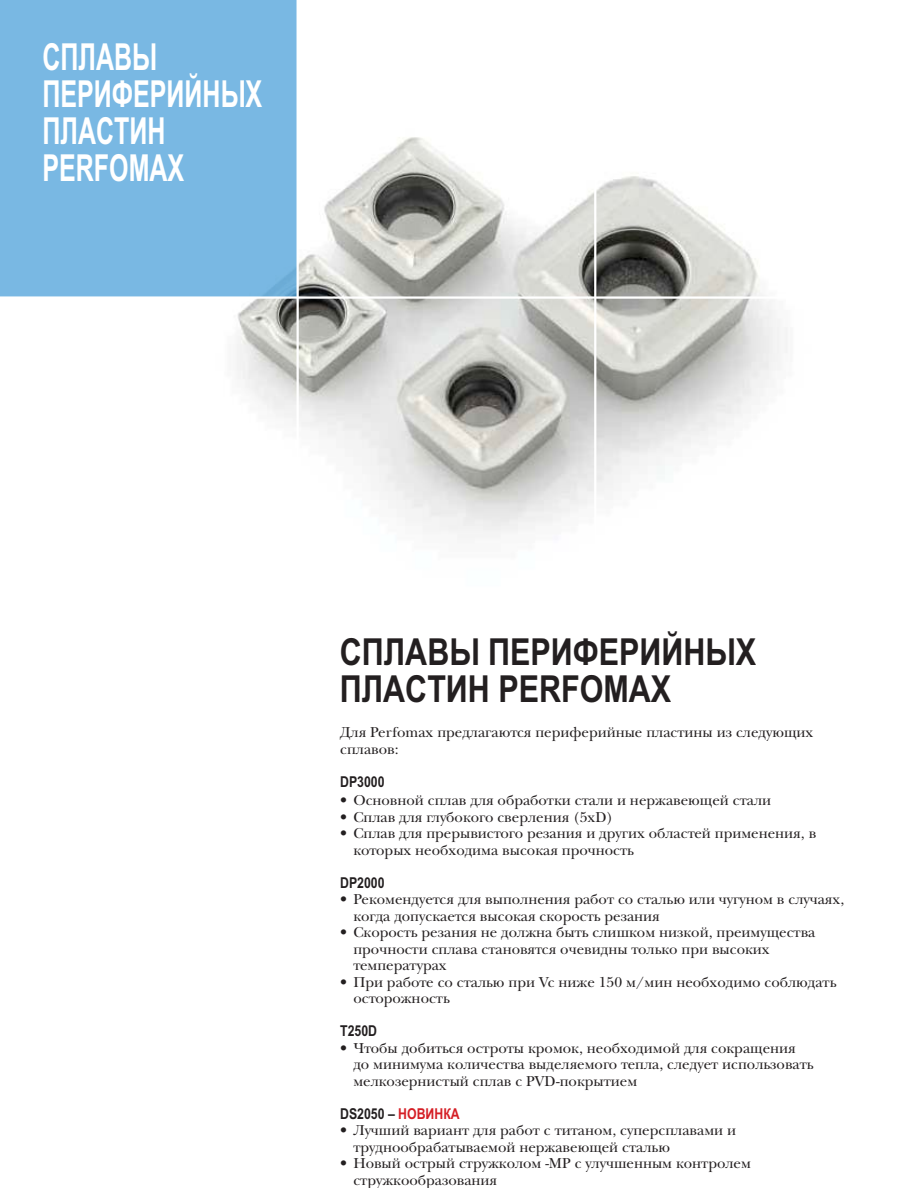
<style>
.page{position:relative;width:918px;height:1188px;background:#fff}
.page>*{position:absolute;margin:0;border:0;box-sizing:border-box;transform-origin:0 0}
.t1{font:700 37.2px/37.2px "Arial Narrow";color:#231f20}
.t2{font:700 37.2px/37.2px "Arial Narrow";color:#fff;scale:.82 1}
.t3{font:15px/16.5px "New Baskerville IT Cfor S Tools";color:#231f20}
.t4{font:700 15px "Arial Narrow";color:#231f20}
.s1{color:#d51f26}
</style>
<div class="page">
<img style="left:237px;top:137px;width:550px;height:401px">
<div style="left:0;top:0;width:297px;height:296px;background:#79b8e3"></div>
<hr style="left:594px;top:0;width:2px;height:608px;background:#fff">
<hr style="left:297px;top:0;width:2px;height:595px;background:#fff">
<hr style="left:0;top:296px;width:893px;height:3px;background:#fff">
<h1 class="t2" style="left:43px;top:38px;width:270px">СПЛАВЫ<br>ПЕРИФЕРИЙНЫХ<br>ПЛАСТИН<br>PERFOMAX</h1>
<h1 class="t1" style="left:340px;top:633px;width:418px">СПЛАВЫ ПЕРИФЕРИЙНЫХ<br>ПЛАСТИН PERFOMAX</h1>
<p class="t3" style="left:340px;top:724px;width:475px">Для Perfomax предлагаются периферийные пластины из следующих сплавов:</p>
<p class="t4" style="left:340px;top:773px;width:46px">DP3000</p>
<p class="t3" style="left:340px;top:792px;width:433px">• Основной сплав для обработки стали и нержавеющей стали</p>
<p class="t3" style="left:340px;top:808px;width:274px">• Сплав для глубокого сверления (5xD)</p>
<p class="t3" style="left:353px;top:825px;width:464px;text-indent:-13px">• Сплав для прерывистого резания и других областей применения, в которых необходима высокая прочность</p>
<p class="t4" style="left:340px;top:874px;width:46px">DP2000</p>
<p class="t3" style="left:353px;top:891px;width:492px;text-indent:-13px">• Рекомендуется для выполнения работ со сталью или чугуном в случаях, когда допускается высокая скорость резания</p>
<p class="t3" style="left:353px;top:924px;width:464px;text-indent:-13px">• Скорость резания не должна быть слишком низкой, преимущества прочности сплава становятся очевидны только при высоких температурах</p>
<p class="t3" style="left:353px;top:973px;width:485px;text-indent:-13px">• При работе со сталью при Vc ниже 150 м/мин необходимо соблюдать осторожность</p>
<p class="t4" style="left:340px;top:1022px;width:38px">T250D</p>
<p class="t3" style="left:353px;top:1039px;width:462px;text-indent:-13px">• Чтобы добиться остроты кромок, необходимой для сокращения до минимума количества выделяемого тепла, следует использовать мелкозернистый сплав с PVD-покрытием</p>
<p class="t4" style="left:340px;top:1105px;width:121px">DS2050 – <span class="s1">НОВИНКА</span></p>
<p class="t3" style="left:353px;top:1122px;width:384px;text-indent:-13px">• Лучший вариант для работ с титаном, суперсплавами и труднообрабатываемой нержавеющей сталью</p>
<p class="t3" style="left:353px;top:1155px;width:399px;text-indent:-13px">• Новый острый стружколом -MP с улучшенным контролем стружкообразования</p>
</div>
